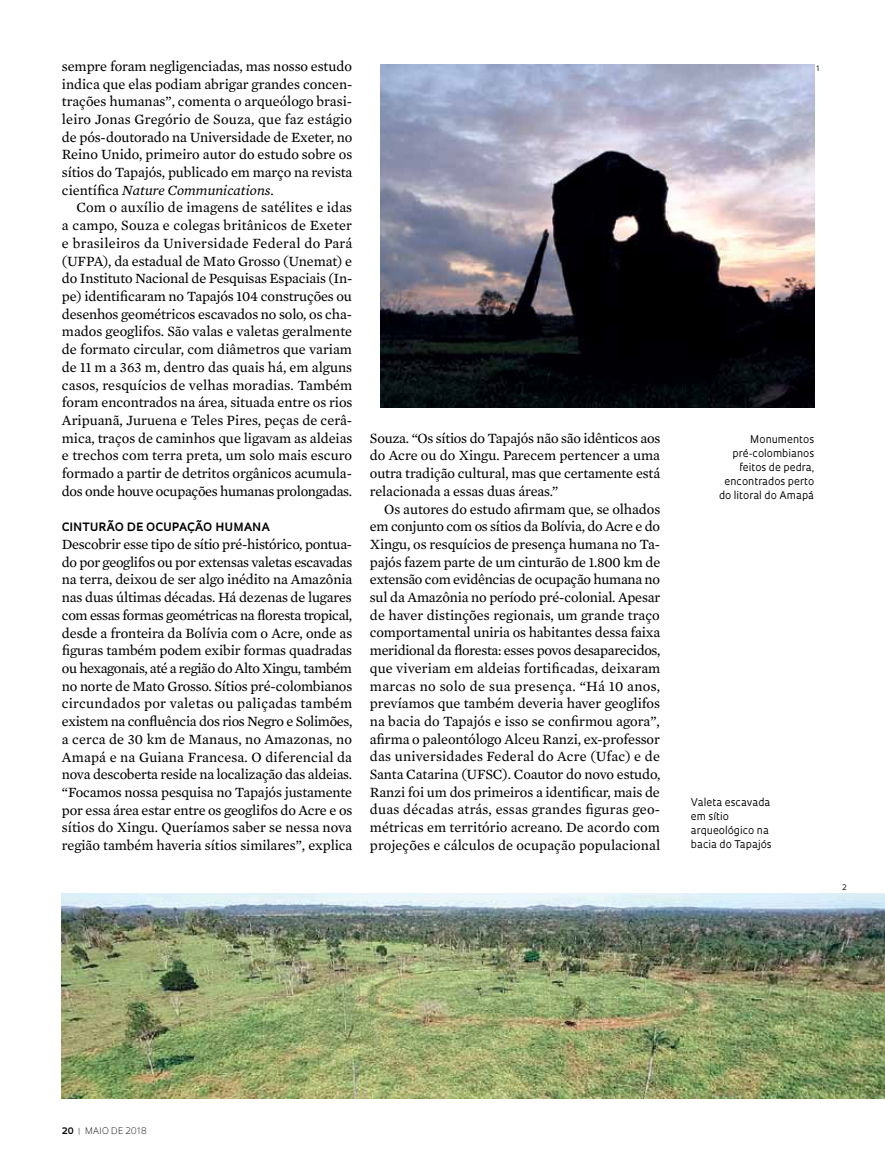
<style>
.page{position:relative;width:885px;height:1169px;background:#fff}
.page>*{position:absolute;margin:0;border:0;box-sizing:border-box;transform-origin:0 0}
.t1{font:14.4px/17.7px "Mercury Text G2";letter-spacing:-.01em;color:#000;text-align:justify}
.t2{font:700 11.25px "Oculum";letter-spacing:.03em;color:#000}
.t3{font:10.35px/14.1px "Oculum";color:#000}
.t4{font:300 8.7px "Oculum";letter-spacing:.02em;color:#000}
.t5{font:7.35px "Oculum";color:#000}
.s1{font-style:italic}
.s2{font-weight:700}
.s3{font-weight:700;color:#939598}
</style>
<div class="page">
<img style="left:62px;top:893px;width:823px;height:205px">
<img style="left:380px;top:64px;width:434px;height:343px">
<p class="t1" style="left:62px;top:56px;width:292px">sempre foram negligenciadas, mas nosso estudo indica que elas podiam abrigar grandes concen&shy;trações humanas”, comenta o arqueólogo brasi&shy;leiro Jonas Gregório de Souza, que faz estágio de pós-doutorado na Universidade de Exeter, no Reino Unido, primeiro autor do estudo sobre os sítios do Tapajós, publicado em março na revista científica <span class="s1">Nature Communications</span>.</p>
<p class="t1" style="left:62px;top:198px;width:292px;text-indent:14px">Com o auxílio de imagens de satélites e idas a campo, Souza e colegas britânicos de Exeter e brasileiros da Universidade Federal do Pará (UFPA), da estadual de Mato Grosso (Unemat) e do Instituto Nacional de Pesquisas Espaciais (In&shy;pe) identificaram no Tapajós 104 construções ou desenhos geométricos escavados no solo, os cha&shy;mados geoglifos. São valas e valetas geralmente de formato circular, com diâmetros que variam de 11 m a 363 m, dentro das quais há, em alguns casos, resquícios de velhas moradias. Também foram encontrados na área, situada entre os rios Aripuanã, Juruena e Teles Pires, peças de cerâ&shy;mica, traços de caminhos que ligavam as aldeias e trechos com terra preta, um solo mais escuro formado a partir de detritos orgânicos acumula&shy;dos onde houve ocupações humanas prolongadas.</p>
<p class="t2" style="left:62px;top:519px;width:209px">CI NTU RÃO DE OCU PAÇÃO HUMANA</p>
<p class="t1" style="left:62px;top:534px;width:292px">Descobrir esse tipo de sítio pré-histórico, pontua&shy;do por geoglifos ou por extensas valetas escavadas na terra, deixou de ser algo inédito na Amazônia nas duas últimas décadas. Há dezenas de lugares com essas formas geométricas na floresta tropical, desde a fronteira da Bolívia com o Acre, onde as figuras também podem exibir formas quadradas ou hexagonais, até a região do Alto Xingu, também no norte de Mato Grosso. Sítios pré-colombianos circundados por valetas ou paliçadas também existem na confluência dos rios Negro e Solimões, a cerca de 30 km de Manaus, no Amazonas, no Amapá e na Guiana Francesa. O diferencial da nova descoberta reside na localização das aldeias. “Focamos nossa pesquisa no Tapajós justamente por essa área estar entre os geoglifos do Acre e os sítios do Xingu. Queríamos saber se nessa nova região também haveria sítios similares”, explica</p>
<p class="t1" style="left:370px;top:428px;width:292px">Souza. “Os sítios do Tapajós não são idênticos aos do Acre ou do Xingu. Parecem pertencer a uma outra tradição cultural, mas que certamente está relacionada a essas duas áreas.”</p>
<p class="t1" style="left:370px;top:499px;width:292px;text-indent:14px">Os autores do estudo afirmam que, se olhados em conjunto com os sítios da Bolívia, do Acre e do Xingu, os resquícios de presença humana no Ta&shy;pajós fazem parte de um cinturão de 1.800 km de extensão com evidências de ocupação humana no sul da Amazônia no período pré-colonial. Apesar de haver distinções regionais, um grande traço comportamental uniria os habitantes dessa faixa meridional da floresta: esses povos desaparecidos, que viveriam em aldeias fortificadas, deixaram marcas no solo de sua presença. “Há 10 anos, prevíamos que também deveria haver geoglifos na bacia do Tapajós e isso se confirmou agora”, afirma o paleontólogo Alceu Ranzi, ex-professor das universidades Federal do Acre (Ufac) e de Santa Catarina (UFSC). Coautor do novo estudo, Ranzi foi um dos primeiros a identificar, mais de duas décadas atrás, essas grandes figuras geo&shy;métricas em território acreano. De acordo com projeções e cálculos de ocupação populacional</p>
<p class="t5" style="left:816px;top:64px;width:5px">1</p>
<p class="t3" style="left:719px;top:431px;width:97px;text-align:right">Monumentos pré-colombianos feitos de pedra, encontrados perto do litoral do Amapá</p>
<p class="t3" style="left:691px;top:794px;width:82px">Valeta escavada em sítio arqueológico na bacia do Tapajós</p>
<p class="t5" style="left:842px;top:883px;width:6px">2</p>
<p class="t4" style="left:62px;top:1124px;width:87px"><span class="s2">20</span> <span class="s3">|</span> MAIO DE 2018</p>
</div>
